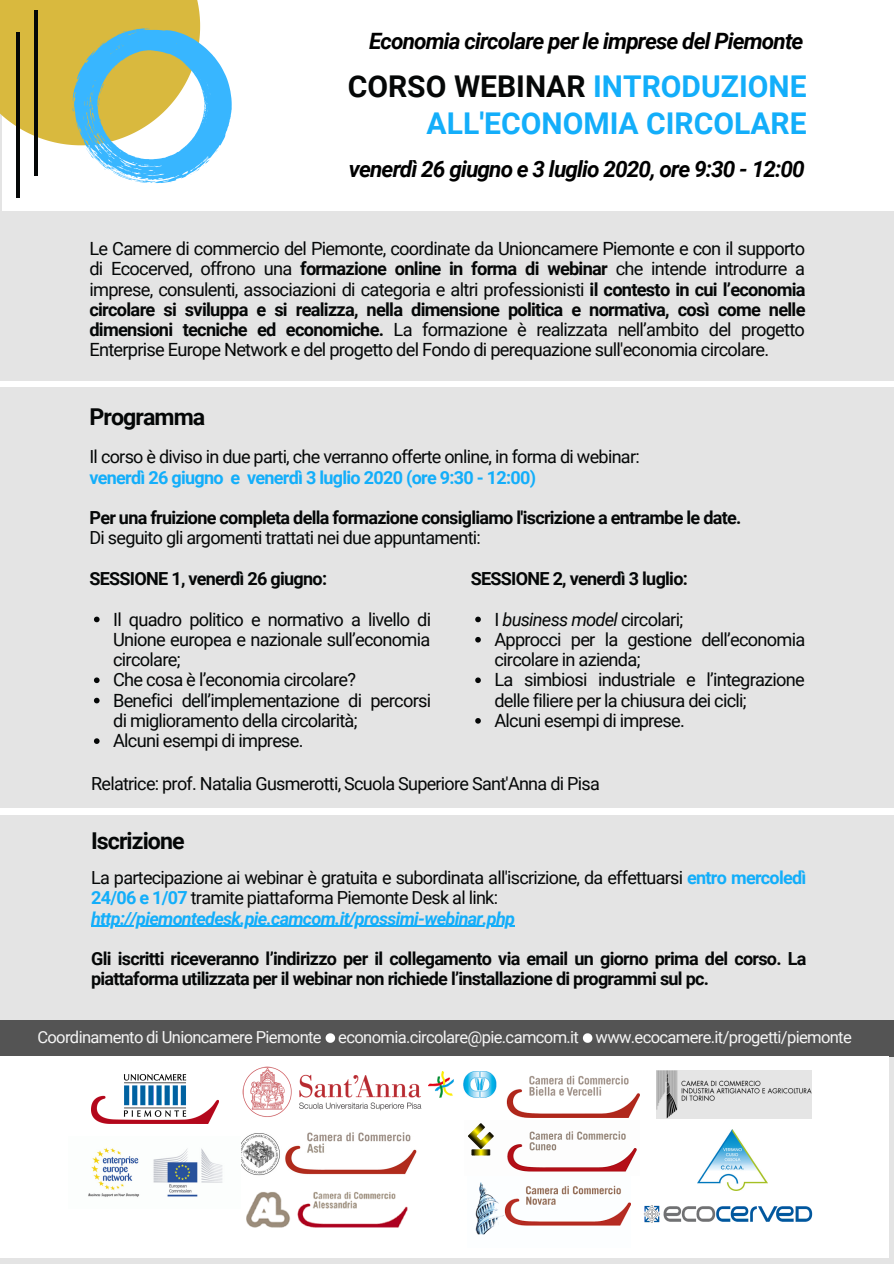
<style>
.page{position:relative;width:894px;height:1264px;background:#fff}
.page>*{position:absolute;margin:0;border:0;box-sizing:border-box;transform-origin:0 0}
.t1{font:700 30px/36.3px "Roboto";color:#13aefa;text-align:right}
.t2{font:700 23.25px "Roboto";letter-spacing:-.04em;color:#050707}
.t3{font:italic 700 22.5px "Roboto";letter-spacing:-.04em;color:#000}
.t4{font:18.15px/20.2px "Roboto";letter-spacing:-.04em;color:#050707}
.t5{font:18px/20.2px "Roboto";letter-spacing:-.04em;color:#050707}
.t6{font:700 18px/20.2px "Roboto";letter-spacing:-.04em;color:#050707}
.t7{font:700 18px "Roboto";letter-spacing:-.04em;color:#13aefa}
.t8{font:16.5px "Roboto";letter-spacing:-.04em;color:#f5f5f5}
.s1{color:#050707}
.s2{font-weight:700}
.s3{font-style:italic}
.s4{font-weight:700;color:#13aefa}
.s5{font-weight:700;font-style:italic;color:#13aefa}
</style>
<div class="page">
<div style="left:0;top:0;width:893px;height:1263px;background:#e4e4e4"></div>
<div style="left:2px;top:0;width:891px;height:211px;background:#fff"></div>
<div style="left:0;top:1020px;width:893px;height:36px;background:#545454"></div>
<svg style="left:325px;top:1033px;width:10px;height:9px"></svg>
<svg style="left:582px;top:1033px;width:10px;height:9px"></svg>
<div style="left:0;top:381px;width:893px;height:6px;background:#fff"></div>
<hr style="left:16px;top:32px;width:3px;height:166px;background:#050707">
<svg style="left:0;top:0;width:231px;height:183px"></svg>
<div style="left:0;top:1056px;width:888px;height:201px;background:#fff"></div>
<img style="left:246px;top:1192px;width:162px;height:36px">
<img style="left:91px;top:1074px;width:127px;height:49px">
<div style="left:0;top:808px;width:893px;height:6px;background:#fff"></div>
<img style="left:643px;top:1205px;width:170px;height:17px">
<img style="left:475px;top:1182px;width:155px;height:53px">
<img style="left:428px;top:1071px;width:210px;height:46px">
<img style="left:656px;top:1070px;width:155px;height:48px">
<img style="left:468px;top:1123px;width:169px;height:49px">
<img style="left:241px;top:1132px;width:176px;height:44px">
<img style="left:697px;top:1129px;width:70px;height:61px">
<hr style="left:91px;top:925px;width:423px;height:1px;background:#13aefa">
<img style="left:88px;top:1148px;width:135px;height:49px">
<svg style="left:94px;top:616px;width:5px;height:6px"></svg>
<svg style="left:94px;top:677px;width:5px;height:6px"></svg>
<svg style="left:94px;top:697px;width:5px;height:6px"></svg>
<svg style="left:94px;top:738px;width:5px;height:6px"></svg>
<svg style="left:475px;top:616px;width:5px;height:6px"></svg>
<svg style="left:475px;top:637px;width:5px;height:5px"></svg>
<svg style="left:475px;top:677px;width:5px;height:6px"></svg>
<svg style="left:475px;top:718px;width:5px;height:5px"></svg>
<img style="left:242px;top:1066px;width:180px;height:51px">
<p class="t3" style="left:369px;top:28px;width:436px">Economia circolare per le imprese del Piemonte</p>
<h1 class="t1" style="left:347px;top:69px;width:460px"><span class="s1">CORSO WEBINAR</span> INTRODUZIONE<br>ALL'ECONOMIA CIRCOLARE</h1>
<p class="t3" style="left:349px;top:156px;width:457px">venerdì 26 giugno e 3 luglio 2020, ore 9:30 - 12:00</p>
<p class="t4" style="left:89px;top:239px;width:717px;text-align:justify">Le Camere di commercio del Piemonte, coordinate da Unioncamere Piemonte e con il supporto di Ecocerved, offrono una <span class="s2">formazione online in forma di webinar</span> che intende introdurre a imprese, consulenti, associazioni di categoria e altri professionisti <span class="s2">il contesto in cui l’economia circolare si sviluppa e si realizza, nella dimensione politica e normativa, così come nelle dimensioni tecniche ed economiche.</span> La formazione è realizzata nell’ambito del progetto Enterprise Europe Network e del progetto del Fondo di perequazione sull'economia circolare.</p>
<p class="t2" style="left:89px;top:403px;width:117px">Programma</p>
<p class="t5" style="left:89px;top:447px;width:551px">Il corso è diviso in due parti, che verranno offerte online, in forma di webinar:</p>
<p class="t7" style="left:89px;top:467px;width:448px">venerdì 26 giugno e venerdì 3 luglio 2020 (ore 9:30 - 12:00)</p>
<p class="t6" style="left:89px;top:508px;width:653px">Per una fruizione completa della formazione consigliamo l'iscrizione a entrambe le date.</p>
<p class="t5" style="left:89px;top:528px;width:393px">Di seguito gli argomenti trattati nei due appuntamenti:</p>
<p class="t6" style="left:89px;top:569px;width:239px">SESSIONE 1, venerdì 26 giugno:</p>
<p class="t4" style="left:113px;top:609px;width:319px">Il quadro politico e normativo a livello di Unione europea e nazionale sull’economia circolare;<br>Che cosa è l’economia circolare?<br>Benefici dell’implementazione di percorsi di miglioramento della circolarità;<br>Alcuni esempi di imprese.</p>
<p class="t6" style="left:470px;top:569px;width:219px">SESSIONE 2, venerdì 3 luglio:</p>
<p class="t4" style="left:494px;top:609px;width:312px">I <span class="s3">business model</span> circolari;<br>Approcci per la gestione dell’economia circolare in azienda;<br>La simbiosi industriale e l’integrazione delle filiere per la chiusura dei cicli;<br>Alcuni esempi di imprese.</p>
<p class="t5" style="left:91px;top:773px;width:510px">Relatrice: prof. Natalia Gusmerotti, Scuola Superiore Sant'Anna di Pisa</p>
<p class="t2" style="left:91px;top:827px;width:95px">Iscrizione</p>
<p class="t5" style="left:91px;top:867px;width:716px">La partecipazione ai webinar è gratuita e subordinata all'iscrizione, da effettuarsi <span class="s4">entro mercoledì<br>24/06 e 1/07</span> tramite piattaforma Piemonte Desk al link: <span class="s5">http://piemontedesk.pie.camcom.it/prossimi-webinar.php</span></p>
<p class="t6" style="left:91px;top:948px;width:716px">Gli iscritti riceveranno l’indirizzo per il collegamento via email un giorno prima del corso. La piattaforma utilizzata per il webinar non richiede l’installazione di programmi sul pc.</p>
<p class="t8" style="left:37px;top:1027px;width:815px">Coordinamento di Unioncamere Piemonte economia.circolare@pie.camcom.it www.ecocamere.it/progetti/piemonte</p>
</div>
